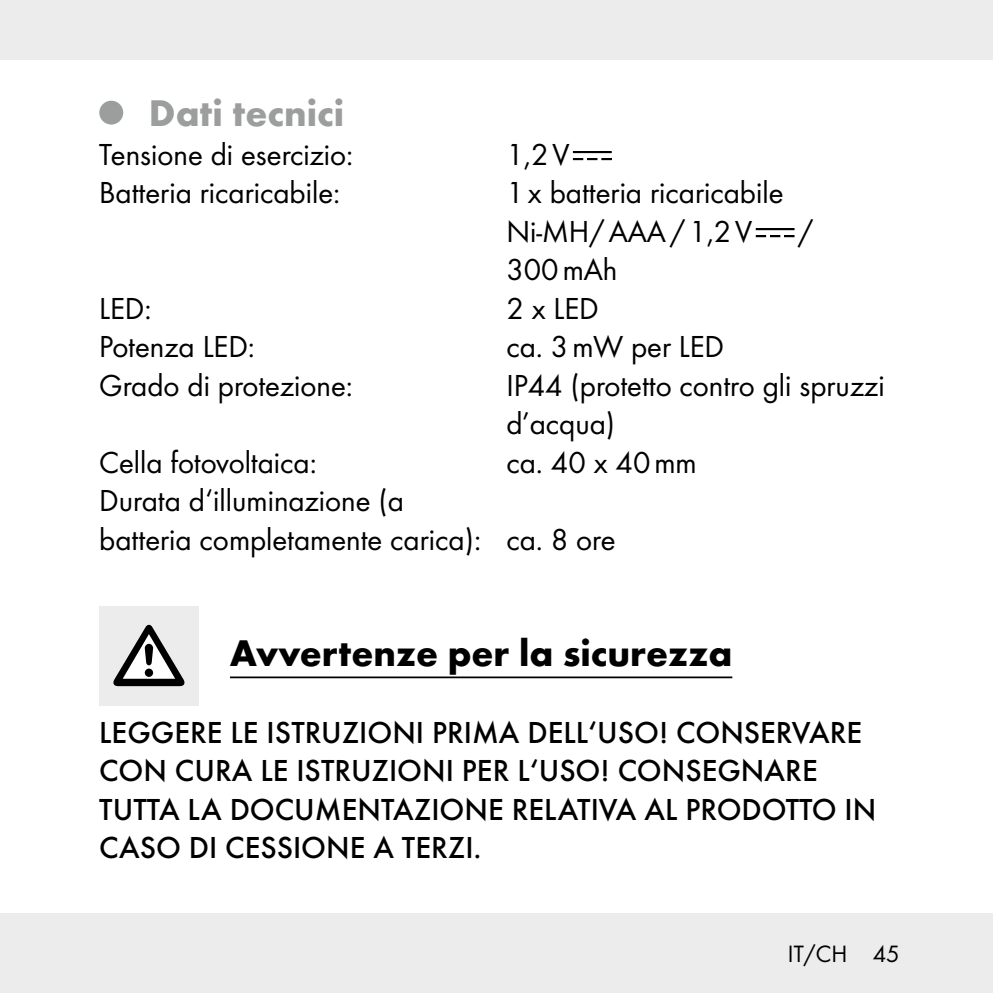
<style>
.page{position:relative;width:993px;height:993px;background:#fff}
.page>*{position:absolute;margin:0;border:0;box-sizing:border-box;transform-origin:0 0}
.t1{font:700 38.5px "Futura";color:#000}
.t2{font:700 38.5px "Futura";color:#9c9d9d}
.t3{font:31.5px/38.5px "Futura Boo";color:#000}
.t4{font:500 31.5px/38.5px "Futura";color:#000}
.t5{font:24.5px "Futura Boo";color:#000}
</style>
<div class="page">
<div style="left:0;top:913px;width:992px;height:79px;background:#ececec"></div>
<div style="left:0;top:0;width:992px;height:60px;background:#ececec"></div>
<hr style="left:99px;top:676px;width:633px;height:2px;background:#000">
<div style="left:99px;top:101px;width:24px;height:23px;background:#9c9d9d;border-radius:50%"></div>
<svg style="left:573px;top:158px;width:38px;height:2px"></svg>
<div style="left:573px;top:151px;width:38px;height:2px;border:1px solid #000"></div>
<svg style="left:756px;top:235px;width:37px;height:2px"></svg>
<div style="left:756px;top:228px;width:37px;height:2px;border:1px solid #000"></div>
<div style="left:198px;top:606px;width:32px;height:99px;background:#fff"></div>
<div style="left:99px;top:605px;width:99px;height:100px;background:#ececec"></div>
<svg style="left:113px;top:624px;width:71px;height:62px"></svg>
<p class="t2" style="left:149px;top:89px;width:196px">Dati tecnici</p>
<p class="t3" style="left:99px;top:135px;width:255px">Tensione di esercizio:</p>
<p class="t3" style="left:506px;top:135px;width:64px">1,2V</p>
<p class="t3" style="left:99px;top:173px;width:242px">Batteria ricaricabile:</p>
<p class="t3" style="left:506px;top:173px;width:278px">1x batteria ricaricabile<br>Ni-MH/AAA/ 1,2V</p>
<p class="t3" style="left:506px;top:250px;width:113px">300mAh</p>
<p class="t3" style="left:797px;top:212px;width:17px">/</p>
<p class="t3" style="left:99px;top:289px;width:54px">LED:</p>
<p class="t3" style="left:506px;top:289px;width:94px">2 x LED</p>
<p class="t3" style="left:99px;top:327px;width:157px">Potenza LED:</p>
<p class="t3" style="left:506px;top:327px;width:219px">ca. 3mW per LED</p>
<p class="t3" style="left:99px;top:366px;width:255px">Grado di protezione:</p>
<p class="t3" style="left:506px;top:366px;width:379px">IP44 (protetto contro gli spruzzi d’acqua)</p>
<p class="t3" style="left:99px;top:443px;width:219px">Cella fotovoltaica:</p>
<p class="t3" style="left:506px;top:443px;width:192px">ca. 40 x 40mm</p>
<p class="t3" style="left:99px;top:481px;width:517px">Durata d‘illuminazione (a<br>batteria completamente carica): ca. 8 ore</p>
<p class="t1" style="left:230px;top:628px;width:504px">Avvertenze per la sicurezza</p>
<p class="t4" style="left:99px;top:712px;width:778px">LEGGERE LE ISTRUZIONI PRIMA DELL‘USO! CONSERVARE CON CURA LE ISTRUZIONI PER L‘USO! CONSEGNARE TUTTA LA DOCUMENTAZIONE RELATIVA AL PRODOTTO IN CASO DI CESSIONE A TERZI.</p>
<p class="t5" style="left:787px;top:939px;width:113px">IT/CH 45</p>
</div>
